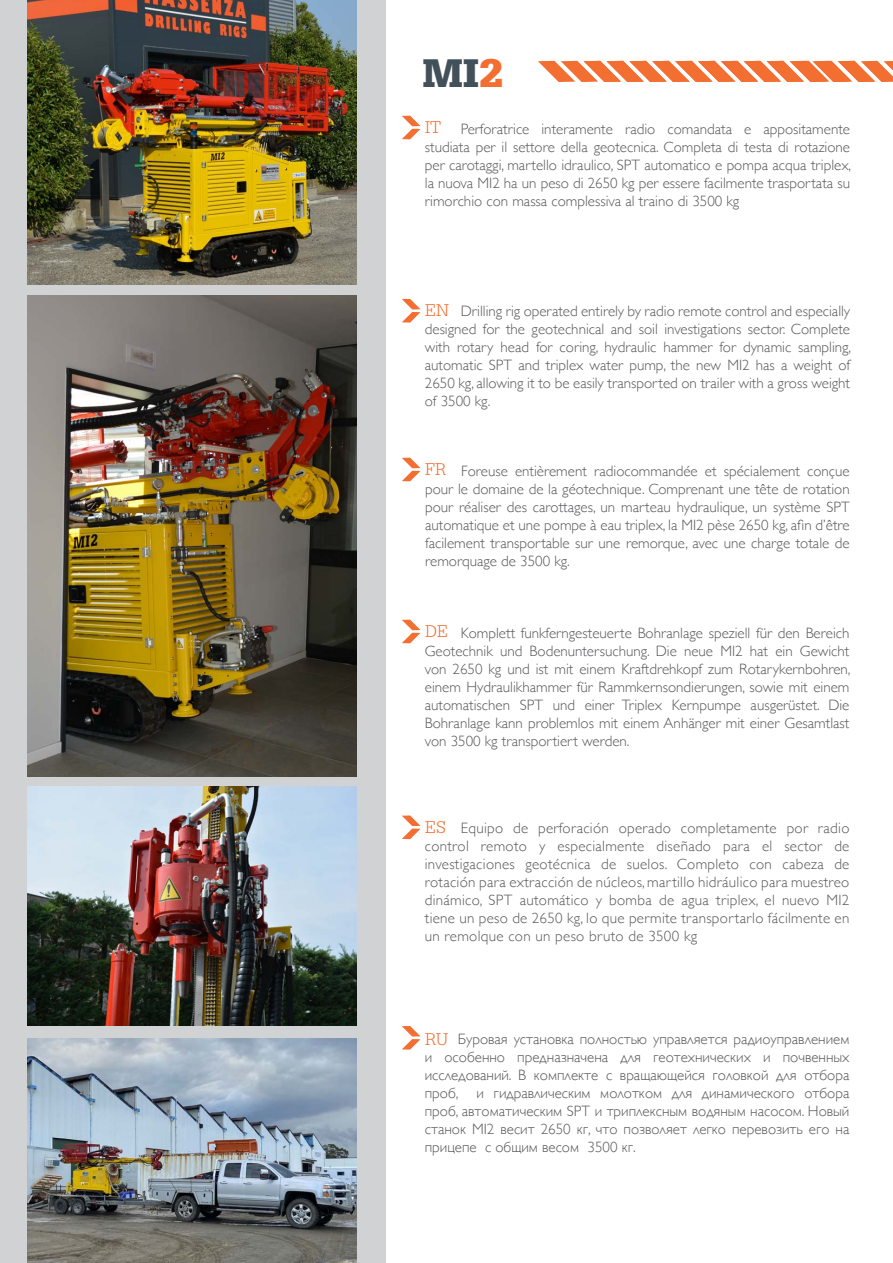
<style>
.page{position:relative;width:893px;height:1263px;background:#fff}
.page>*{position:absolute;margin:0;border:0;box-sizing:border-box;transform-origin:0 0}
.t1{font:900 42.3px "Serifa";color:#425159}
.t2{font:300 18px "Serifa";color:#f36e31}
.t3{font:300 15px/18px "Gill Sans";color:#57585a;text-align:justify}
.s1{color:#f36e31}
</style>
<div class="page">
<div style="left:0;top:0;width:386px;height:1263px;background:#d1d2d4"></div>
<svg style="left:402px;top:116px;width:18px;height:23px"></svg>
<svg style="left:402px;top:299px;width:18px;height:24px"></svg>
<svg style="left:402px;top:458px;width:18px;height:23px"></svg>
<svg style="left:402px;top:1026px;width:18px;height:24px"></svg>
<svg style="left:538px;top:61px;width:355px;height:21px"></svg>
<svg style="left:402px;top:815px;width:18px;height:24px"></svg>
<svg style="left:402px;top:620px;width:18px;height:23px"></svg>
<img style="left:28px;top:296px;width:328px;height:480px">
<img style="left:27px;top:1038px;width:330px;height:225px">
<img style="left:27px;top:787px;width:330px;height:239px">
<img style="left:27px;top:0;width:330px;height:285px">
<p class="t1" style="left:423px;top:48px;width:82px">MI<span class="s1">2</span></p>
<p class="t2" style="left:425px;top:117px;width:18px">IT</p>
<p class="t3" style="left:425px;top:119px;width:428px;text-indent:36px">Perforatrice interamente radio comandata e appositamente studiata per il settore della geotecnica. Completa di testa di rotazione per carotaggi, martello idraulico, SPT automatico e pompa acqua triplex, la nuova MI2 ha un peso di 2650 kg per essere facilmente trasportata su rimorchio con massa complessiva al traino di 3500 kg</p>
<p class="t2" style="left:425px;top:300px;width:25px">EN</p>
<p class="t3" style="left:425px;top:301px;width:428px;text-indent:36px">Drilling rig operated entirely by radio remote control and especially designed for the geotechnical and soil investigations sector. Complete with rotary head for coring, hydraulic hammer for dynamic sampling, automatic SPT and triplex water pump, the new MI2 has a weight of 2650 kg, allowing it to be easily transported on trailer with a gross weight of 3500 kg.</p>
<p class="t2" style="left:425px;top:459px;width:23px">FR</p>
<p class="t3" style="left:425px;top:461px;width:426px;text-indent:36px">Foreuse entièrement radiocommandée et spécialement conçue pour le domaine de la géotechnique. Comprenant une tête de rotation pour réaliser des carottages, un marteau hydraulique, un système SPT automatique et une pompe à eau triplex, la MI2 pèse 2650 kg, afin d’être facilement transportable sur une remorque, avec une charge totale de remorquage de 3500 kg.</p>
<p class="t2" style="left:425px;top:621px;width:25px">DE</p>
<p class="t3" style="left:425px;top:623px;width:427px;text-indent:36px">Komplett funkferngesteuerte Bohranlage speziell für den Bereich Geotechnik und Bodenuntersuchung. Die neue MI2 hat ein Gewicht von 2650 kg und ist mit einem Kraftdrehkopf zum Rotarykernbohren, einem Hydraulikhammer für Rammkernsondierungen, sowie mit einem automatischen SPT und einer Triplex Kernpumpe ausgerüstet. Die Bohranlage kann problemlos mit einem Anhänger mit einer Gesamtlast von 3500 kg transportiert werden.</p>
<p class="t2" style="left:425px;top:817px;width:23px">ES</p>
<p class="t3" style="left:425px;top:819px;width:426px;text-indent:36px">Equipo de perforación operado completamente por radio control remoto y especialmente diseñado para el sector de investigaciones geotécnica de suelos. Completo con cabeza de rotación para extracción de núcleos, martillo hidráulico para muestreo dinámico, SPT automático y bomba de agua triplex, el nuevo MI2 tiene un peso de 2650 kg, lo que permite transportarlo fácilmente en un remolque con un peso bruto de 3500 kg</p>
<p class="t2" style="left:425px;top:1029px;width:24px">RU</p>
<p class="t3" style="left:425px;top:1029px;width:426px;text-indent:33px">Буровая установка полностью управляется радиоуправлением и особенно предназначена для геотехнических и почвенных исследований. В комплекте с вращающейся головкой для отбора проб, и гидравлическим молотком для динамического отбора проб, автоматическим SPT и триплексным водяным насосом. Новый станок MI2 весит 2650 кг, что позволяет легко перевозить его на прицепе с общим весом 3500 кг.</p>
</div>
